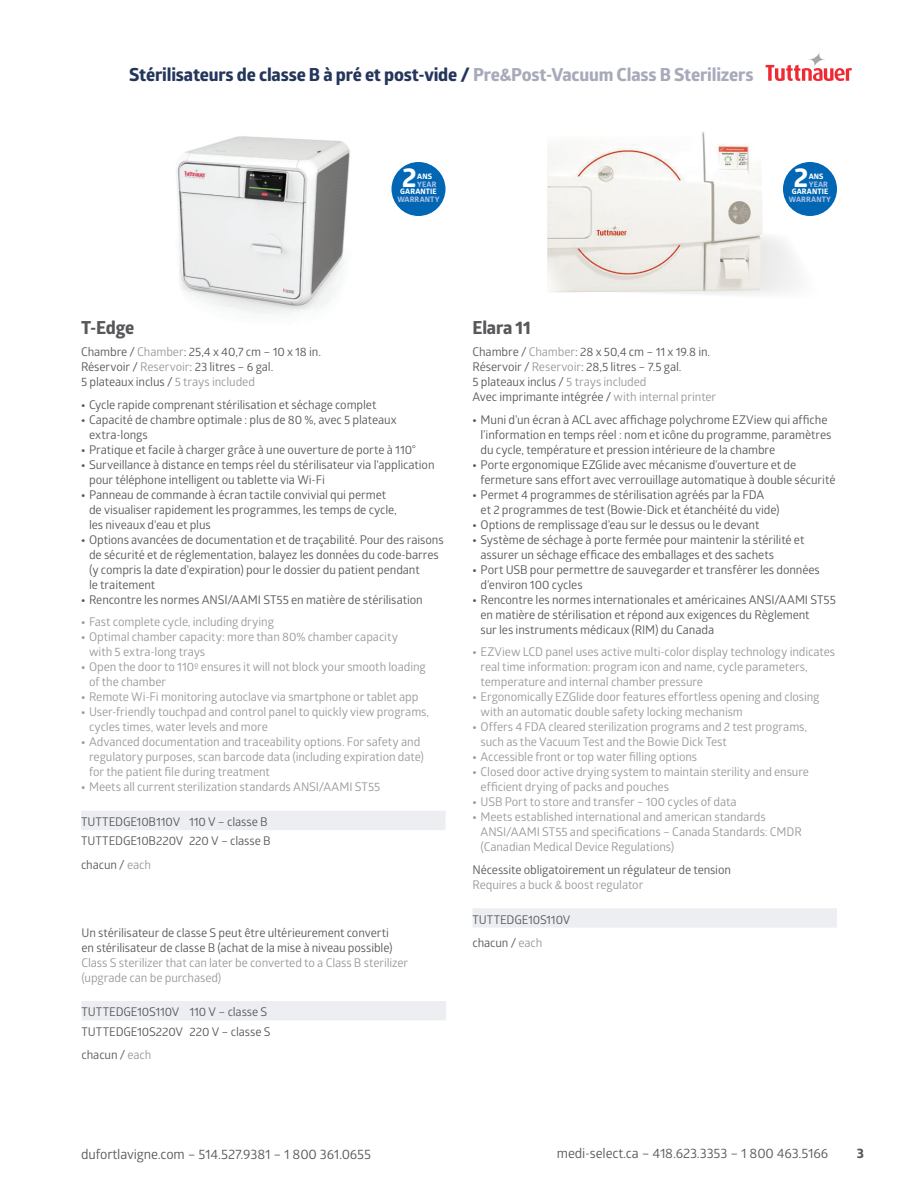
<style>
.page{position:relative;width:918px;height:1188px;background:#fff}
.page>*{position:absolute;margin:0;border:0;box-sizing:border-box;transform-origin:0 0}
.t1{font:800 27px "Glober";color:#fff}
.t2{font:800 18px "Glober";letter-spacing:-.01em;color:#24365b}
.t3{font:800 18px "Glober";letter-spacing:-.01em;color:#57585a}
.t4{font:13.5px "Glober";letter-spacing:-.01em;color:#57585a}
.t5{font:800 13.5px "Glober";color:#57585a}
.t6{font:12px/15px "Glober";letter-spacing:-.01em;color:#57585a}
.t7{font:12px/15px "Glober";letter-spacing:-.01em;color:#97999c}
.t8{font:800 7.5px "Glober";letter-spacing:.015em;color:#adbfe2}
.t9{font:800 7.5px "Glober";letter-spacing:.015em;color:#fff}
.s1{color:#a8a9ba}
.s2{color:#97999c}
.s3{font-weight:800}
</style>
<div class="page">
<img style="left:176px;top:136px;width:174px;height:179px">
<svg style="left:766px;top:52px;width:86px;height:29px"></svg>
<svg style="left:556px;top:233px;width:241px;height:61px"></svg>
<div style="left:472px;top:908px;width:365px;height:20px;background:#edeef2"></div>
<div style="left:783px;top:162px;width:54px;height:54px;background:#0166b3;border-radius:50%"></div>
<div style="left:81px;top:811px;width:364px;height:19px;background:#edeef2"></div>
<div style="left:82px;top:1001px;width:364px;height:19px;background:#edeef2"></div>
<img style="left:547px;top:131px;width:215px;height:161px">
<div style="left:392px;top:162px;width:54px;height:54px;background:#0166b3;border-radius:50%"></div>
<h2 class="t2" style="left:129px;top:62px;width:626px">Stérilisateurs de classe B à pré et post-vide / <span class="s1">Pre&amp;Post-Vacuum Class B Sterilizers</span></h2>
<h1 class="t1" style="left:402px;top:158px;width:16px">2</h1>
<p class="t9" style="left:417px;top:171px;width:16px">ANS</p>
<p class="t8" style="left:417px;top:179px;width:21px">YEAR</p>
<p class="t9" style="left:400px;top:186px;width:38px">GARANTIE</p>
<p class="t8" style="left:397px;top:194px;width:44px">WARRANTY</p>
<h1 class="t1" style="left:794px;top:158px;width:16px">2</h1>
<p class="t9" style="left:809px;top:171px;width:16px">ANS</p>
<p class="t8" style="left:809px;top:179px;width:21px">YEAR</p>
<p class="t9" style="left:792px;top:186px;width:38px">GARANTIE</p>
<p class="t8" style="left:789px;top:194px;width:44px">WARRANTY</p>
<h2 class="t3" style="left:81px;top:315px;width:55px">T-Edge</h2>
<p class="t6" style="left:81px;top:344px;width:242px">Chambre / <span class="s2">Chamber</span>: 25,4 x 40,7 cm – 10 x 18 in.<br>Réservoir / <span class="s2">Reservoir</span>: 23 litres – 6 gal.<br>5 plateaux inclus / <span class="s2">5 trays included</span></p>
<p class="t6" style="left:81px;top:397px;width:297px"><span class="s3">•</span> Cycle rapide comprenant stérilisation et séchage complet</p>
<p class="t6" style="left:89px;top:412px;width:309px;text-indent:-8px"><span class="s3">•</span> Capacité de chambre optimale : plus de 80 %, avec 5 plateaux extra-longs</p>
<p class="t6" style="left:81px;top:442px;width:337px"><span class="s3">•</span> Pratique et facile à charger grâce à une ouverture de porte à 110°</p>
<p class="t6" style="left:89px;top:457px;width:347px;text-indent:-8px"><span class="s3">•</span> Surveillance à distance en temps réel du stérilisateur via l'application pour téléphone intelligent ou tablette via Wi-Fi</p>
<p class="t6" style="left:89px;top:487px;width:309px;text-indent:-8px"><span class="s3">•</span> Panneau de commande à écran tactile convivial qui permet de visualiser rapidement les programmes, les temps de cycle, les niveaux d'eau et plus</p>
<p class="t6" style="left:89px;top:532px;width:356px;text-indent:-8px"><span class="s3">•</span> Options avancées de documentation et de traçabilité. Pour des raisons de sécurité et de réglementation, balayez les données du code-barres (y compris la date d'expiration) pour le dossier du patient pendant<br>le traitement</p>
<p class="t6" style="left:81px;top:592px;width:343px"><span class="s3">•</span> Rencontre les normes ANSI/AAMI ST55 en matière de stérilisation</p>
<p class="t7" style="left:81px;top:614px;width:194px"><span class="s3">•</span> Fast complete cycle, including drying</p>
<p class="t7" style="left:89px;top:629px;width:310px;text-indent:-8px"><span class="s3">•</span> Optimal chamber capacity: more than 80% chamber capacity with 5 extra-long trays</p>
<p class="t7" style="left:89px;top:659px;width:338px;text-indent:-8px"><span class="s3">•</span> Open the door to 110º ensures it will not block your smooth loading of the chamber</p>
<p class="t7" style="left:81px;top:689px;width:339px"><span class="s3">•</span> Remote Wi-Fi monitoring autoclave via smartphone or tablet app</p>
<p class="t7" style="left:89px;top:704px;width:342px;text-indent:-8px"><span class="s3">•</span> User-friendly touchpad and control panel to quickly view programs, cycles times, water levels and more</p>
<p class="t7" style="left:89px;top:734px;width:336px;text-indent:-8px"><span class="s3">•</span> Advanced documentation and traceability options. For safety and regulatory purposes, scan barcode data (including expiration date) for the patient file during treatment</p>
<p class="t7" style="left:81px;top:779px;width:301px"><span class="s3">•</span> Meets all current sterilization standards ANSI/AAMI ST55</p>
<p class="t6" style="left:81px;top:812px;width:191px;line-height:19.4px">TUTTEDGE10B110V 110 V – classe B<br>TUTTEDGE10B220V 220 V – classe B</p>
<p class="t6" style="left:81px;top:856px;width:71px">chacun / <span class="s2">each</span></p>
<p class="t6" style="left:82px;top:924px;width:313px">Un stérilisateur de classe S peut être ultérieurement converti en stérilisateur de classe B (achat de la mise à niveau possible)</p>
<p class="t7" style="left:82px;top:954px;width:328px">Class S sterilizer that can later be converted to a Class B sterilizer (upgrade can be purchased)</p>
<p class="t6" style="left:82px;top:1002px;width:191px;line-height:19.4px">TUTTEDGE10S110V 110 V – classe S<br>TUTTEDGE10S220V 220 V – classe S</p>
<p class="t6" style="left:82px;top:1047px;width:71px">chacun / <span class="s2">each</span></p>
<h2 class="t3" style="left:472px;top:315px;width:60px">Elara 11</h2>
<p class="t6" style="left:472px;top:344px;width:245px">Chambre / <span class="s2">Chamber</span>: 28 x 50,4 cm – 11 x 19.8 in.<br>Réservoir / <span class="s2">Reservoir</span>: 28,5 litres – 7.5 gal.<br>5 plateaux inclus / <span class="s2">5 trays included<br></span>Avec imprimante intégrée / <span class="s2">with internal printer</span></p>
<p class="t6" style="left:481px;top:412px;width:352px;text-indent:-8px"><span class="s3">•</span> Muni d’un écran à ACL avec affichage polychrome EZView qui affiche l’information en temps réel : nom et icône du programme, paramètres du cycle, température et pression intérieure de la chambre</p>
<p class="t6" style="left:481px;top:457px;width:356px;text-indent:-8px"><span class="s3">•</span> Porte ergonomique EZGlide avec mécanisme d’ouverture et de fermeture sans effort avec verrouillage automatique à double sécurité</p>
<p class="t6" style="left:481px;top:487px;width:301px;text-indent:-8px"><span class="s3">•</span> Permet 4 programmes de stérilisation agréés par la FDA<br>et 2 programmes de test (Bowie-Dick et étanchéité du vide)</p>
<p class="t6" style="left:472px;top:517px;width:288px"><span class="s3">•</span> Options de remplissage d’eau sur le dessus ou le devant</p>
<p class="t6" style="left:481px;top:532px;width:325px;text-indent:-8px"><span class="s3">•</span> Système de séchage à porte fermée pour maintenir la stérilité et assurer un séchage efficace des emballages et des sachets</p>
<p class="t6" style="left:481px;top:562px;width:341px;text-indent:-8px"><span class="s3">•</span> Port USB pour permettre de sauvegarder et transférer les données d’environ 100 cycles</p>
<p class="t6" style="left:481px;top:592px;width:357px;text-indent:-8px"><span class="s3">•</span> Rencontre les normes internationales et américaines ANSI/AAMI ST55 en matière de stérilisation et répond aux exigences du Règlement<br>sur les instruments médicaux (RIM) du Canada</p>
<p class="t7" style="left:481px;top:644px;width:356px;text-indent:-8px"><span class="s3">•</span> EZView LCD panel uses active multi-color display technology indicates real time information: program icon and name, cycle parameters, temperature and internal chamber pressure</p>
<p class="t7" style="left:481px;top:689px;width:340px;text-indent:-8px"><span class="s3">•</span> Ergonomically EZGlide door features effortless opening and closing with an automatic double safety locking mechanism</p>
<p class="t7" style="left:481px;top:719px;width:328px;text-indent:-8px"><span class="s3">•</span> Offers 4 FDA cleared sterilization programs and 2 test programs, such as the Vacuum Test and the Bowie Dick Test</p>
<p class="t7" style="left:472px;top:749px;width:226px"><span class="s3">•</span> Accessible front or top water filling options</p>
<p class="t7" style="left:481px;top:764px;width:330px;text-indent:-8px"><span class="s3">•</span> Closed door active drying system to maintain sterility and ensure efficient drying of packs and pouches</p>
<p class="t7" style="left:472px;top:794px;width:266px"><span class="s3">•</span> USB Port to store and transfer ~ 100 cycles of data</p>
<p class="t7" style="left:481px;top:809px;width:323px;text-indent:-8px"><span class="s3">•</span> Meets established international and american standards<br>ANSI/AAMI ST55 and specifications – Canada Standards: CMDR (Canadian Medical Device Regulations)</p>
<p class="t6" style="left:472px;top:862px;width:260px">Nécessite obligatoirement un régulateur de tension</p>
<p class="t7" style="left:472px;top:877px;width:172px">Requires a buck &amp; boost regulator</p>
<p class="t6" style="left:472px;top:907px;width:99px;line-height:23.4px">TUTTEDGE10S110V chacun / <span class="s2">each</span></p>
<p class="t4" style="left:81px;top:1145px;width:291px">dufortlavigne.com – 514.527.9381 – 1 800 361.0655</p>
<p class="t4" style="left:557px;top:1144px;width:273px">medi-select.ca – 418.623.3353 – 1 800 463.5166</p>
<p class="t5" style="left:857px;top:1143px;width:9px">3</p>
</div>
